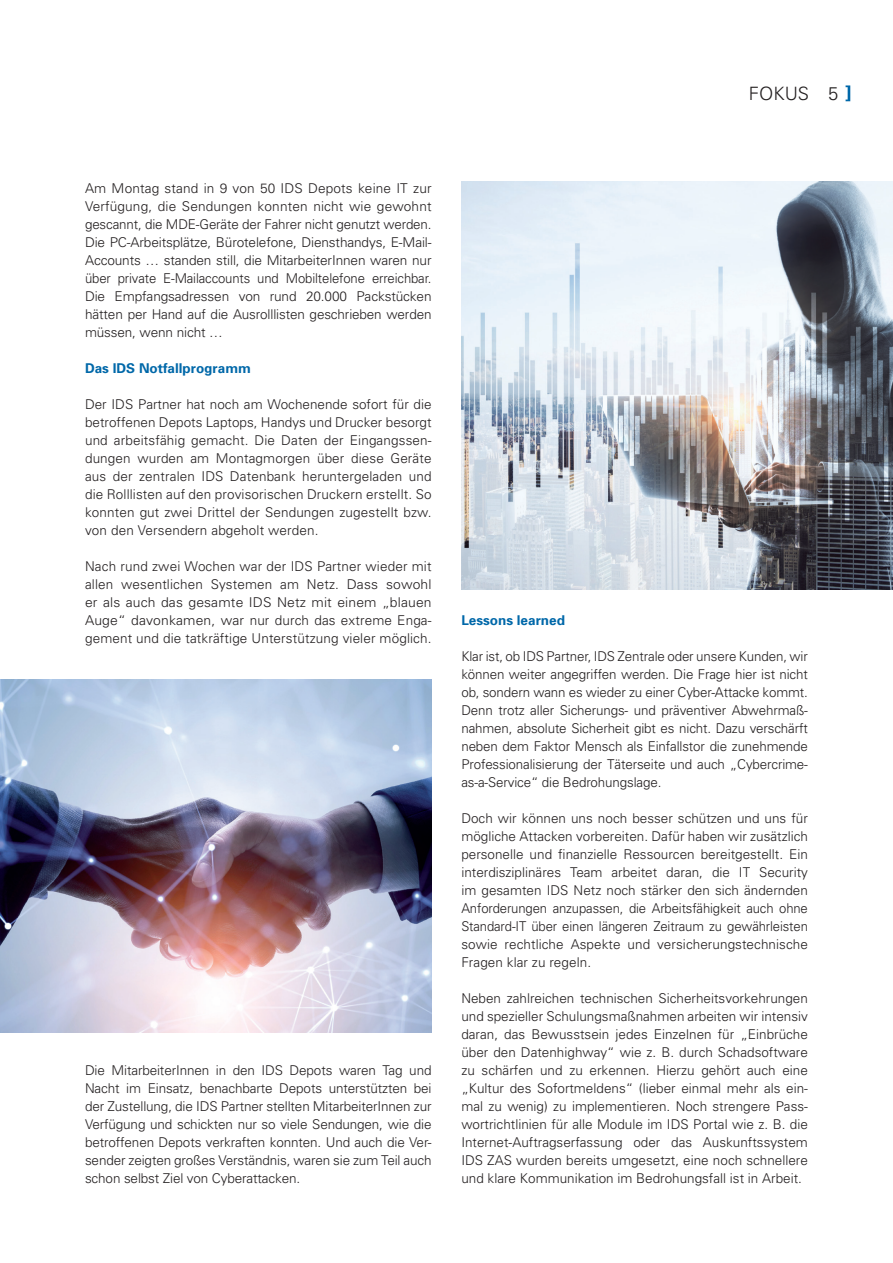
<style>
.page{position:relative;width:893px;height:1263px;background:#fff}
.page>*{position:absolute;margin:0;border:0;box-sizing:border-box;transform-origin:0 0}
.t1{font:300 18.3px "Univers";color:#231f20}
.t2{font:300 13.5px/18px "Univers";color:#231f20;text-align:justify}
.t3{font:700 13.5px "Univers";color:#0068a9}
</style>
<div class="page">
<svg style="left:846px;top:85px;width:4px;height:16px"></svg>
<img style="left:0;top:679px;width:432px;height:353px">
<img style="left:461px;top:181px;width:432px;height:408px">
<h1 class="t1" style="left:749px;top:82px;width:91px">FOKUS 5</h1>
<p class="t2" style="left:85px;top:179px;width:348px">Am Montag stand in 9 von 50 IDS Depots keine IT zur Verfügung, die Sendungen konnten nicht wie gewohnt gescannt, die MDE-Geräte der Fahrer nicht genutzt werden.<br>Die PC-Arbeitsplätze, Bürotelefone, Diensthandys, E-Mail-Accounts … standen still, die MitarbeiterInnen waren nur über private E-Mailaccounts und Mobiltelefone erreichbar.<br>Die Empfangsadressen von rund 20.000 Packstücken hätten per Hand auf die Ausrolllisten geschrieben werden müssen, wenn nicht …</p>
<p class="t3" style="left:85px;top:360px;width:167px">Das IDS Notfallprogramm</p>
<p class="t2" style="left:85px;top:395px;width:348px">Der IDS Partner hat noch am Wochenende sofort für die betroffenen Depots Laptops, Handys und Drucker besorgt und arbeitsfähig gemacht. Die Daten der Eingangssen&shy;dungen wurden am Montagmorgen über diese Geräte aus der zentralen IDS Datenbank heruntergeladen und die Rolllisten auf den provisorischen Druckern erstellt. So konnten gut zwei Drittel der Sendungen zugestellt bzw. von den Versendern abgeholt werden.</p>
<p class="t2" style="left:85px;top:557px;width:348px">Nach rund zwei Wochen war der IDS Partner wieder mit allen wesentlichen Systemen am Netz. Dass sowohl er als auch das gesamte IDS Netz mit einem „blauen Auge“ davonkamen, war nur durch das extreme Enga&shy;gement und die tatkräftige Unterstützung vieler möglich.</p>
<p class="t2" style="left:85px;top:1061px;width:348px">Die MitarbeiterInnen in den IDS Depots waren Tag und Nacht im Einsatz, benachbarte Depots unterstützten bei der Zustellung, die IDS Partner stellten MitarbeiterInnen zur Verfügung und schickten nur so viele Sendungen, wie die betroffenen Depots verkraften konnten. Und auch die Ver&shy;sender zeigten großes Verständnis, waren sie zum Teil auch schon selbst Ziel von Cyberattacken.</p>
<p class="t3" style="left:461px;top:612px;width:105px">Lessons learned</p>
<p class="t2" style="left:461px;top:647px;width:348px">Klar ist, ob IDS Partner, IDS Zentrale oder unsere Kunden, wir können weiter angegriffen werden. Die Frage hier ist nicht ob, sondern wann es wieder zu einer Cyber-Attacke kommt.<br>Denn trotz aller Sicherungs- und präventiver Abwehrmaß&shy;nahmen, absolute Sicherheit gibt es nicht. Dazu verschärft neben dem Faktor Mensch als Einfallstor die zunehmende Professionalisierung der Täterseite und auch „Cybercrime&shy;as-a-Service“ die Bedrohungslage.</p>
<p class="t2" style="left:461px;top:809px;width:348px">Doch wir können uns noch besser schützen und uns für mögliche Attacken vorbereiten. Dafür haben wir zusätzlich personelle und finanzielle Ressourcen bereitgestellt. Ein interdisziplinäres Team arbeitet daran, die IT Security im gesamten IDS Netz noch stärker den sich ändernden Anforderungen anzupassen, die Arbeitsfähigkeit auch ohne Standard-IT über einen längeren Zeitraum zu gewährleisten sowie rechtliche Aspekte und versicherungstechnische Fragen klar zu regeln.</p>
<p class="t2" style="left:461px;top:989px;width:348px">Neben zahlreichen technischen Sicherheitsvorkehrungen und spezieller Schulungsmaßnahmen arbeiten wir intensiv daran, das Bewusstsein jedes Einzelnen für „Einbrüche über den Datenhighway“ wie z. B. durch Schadsoftware zu schärfen und zu erkennen. Hierzu gehört auch eine „Kultur des Sofortmeldens“ (lieber einmal mehr als ein&shy;mal zu wenig) zu implementieren. Noch strengere Pass&shy;wortrichtlinien für alle Module im IDS Portal wie z. B. die Internet-Auftragserfassung oder das Auskunftssystem IDS ZAS wurden bereits umgesetzt, eine noch schnellere und klare Kommunikation im Bedrohungsfall ist in Arbeit.</p>
</div>
